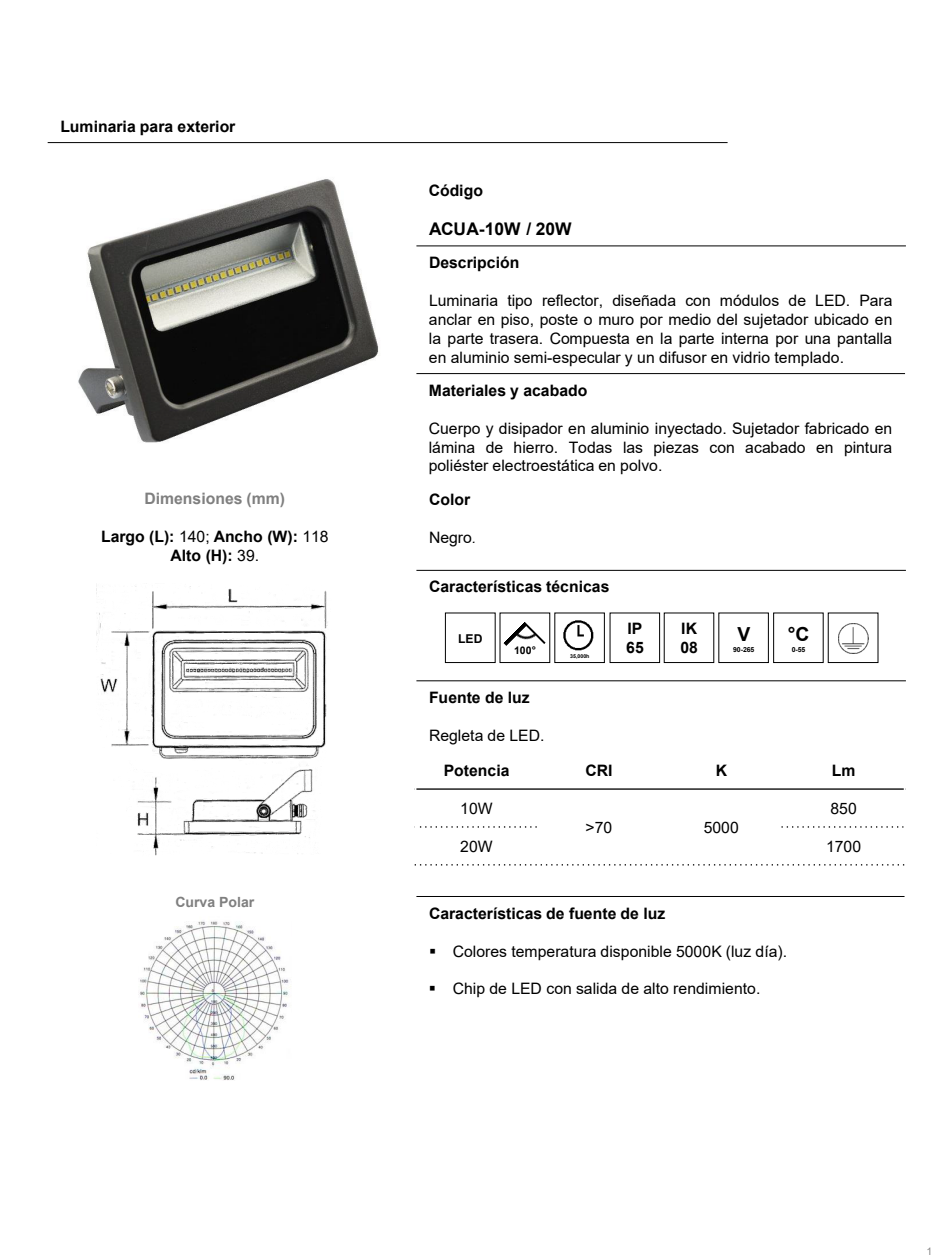
<style>
.page{position:relative;width:945px;height:1260px;background:#fff}
.page>*{position:absolute;margin:0;border:0;box-sizing:border-box;transform-origin:0 0}
.t1{font:700 19.25px "Arial";color:#000}
.t2{font:700 17.5px "Arial";color:#000}
.t3{font:15.75px/18.9px "Arial";color:#000;text-align:justify}
.t4{font:700 15.75px/18.9px "Arial";color:#000}
.t5{font:700 15.75px "Arial";color:#7f7f7f}
.t6{font:700 14px "Arial";color:#7f7f7f}
.t7{font:700 12.25px "Arial";color:#000}
.t8{font:700 10.5px "Arial";color:#000}
.t9{font:10.5px "Arial";color:#898989}
.t10{font:700 7px "Arial";letter-spacing:-.01em;color:#000}
.t11{font:700 5.25px "Arial";letter-spacing:.005em;color:#000}
.s1{font-weight:400}
.s2{font-style:italic;font-size:14px}
</style>
<div class="page">
<img style="left:78px;top:179px;width:301px;height:264px">
<img style="left:97px;top:586px;width:231px;height:270px">
<hr style="left:48px;top:142px;width:680px;height:1px;background:#000">
<hr style="left:416px;top:373px;width:489px;height:1px;background:#000">
<hr style="left:416px;top:570px;width:490px;height:1px;background:#000">
<hr style="left:416px;top:246px;width:490px;height:1px;background:#000">
<hr style="left:416px;top:681px;width:490px;height:1px;background:#000">
<div style="left:445px;top:613px;width:50px;height:50px;border:1px solid #000"></div>
<div style="left:773px;top:613px;width:50px;height:50px;border:1px solid #000"></div>
<div style="left:719px;top:613px;width:50px;height:50px;border:1px solid #000"></div>
<div style="left:610px;top:613px;width:50px;height:50px;background:#fff;border:1px solid #000"></div>
<div style="left:555px;top:613px;width:50px;height:50px;background:#fff;border:1px solid #000"></div>
<img style="left:563px;top:620px;width:31px;height:31px">
<img style="left:503px;top:622px;width:43px;height:42px">
<img style="left:838px;top:623px;width:30px;height:30px">
<hr style="left:416px;top:896px;width:489px;height:1px;background:#000">
<hr style="left:415px;top:788px;width:491px;height:2px;background:#000">
<svg style="left:419px;top:826px;width:118px;height:2px"></svg>
<svg style="left:781px;top:826px;width:123px;height:2px"></svg>
<hr style="left:415px;top:750px;width:1px;height:116px;background:#fff">
<hr style="left:904px;top:750px;width:2px;height:116px;background:#fff">
<svg style="left:415px;top:864px;width:490px;height:2px"></svg>
<img style="left:139px;top:921px;width:152px;height:159px">
<p class="t4" style="left:60px;top:118px;width:177px">Luminaria para exterior</p>
<p class="t5" style="left:144px;top:487px;width:142px">Dimensiones (mm)</p>
<p class="t4" style="left:101px;top:527px;width:229px;text-align:center">Largo (L): <span class="s1">140;</span> Ancho (W): <span class="s1">118<br></span>Alto (H): <span class="s1">39.</span></p>
<p class="t6" style="left:175px;top:892px;width:80px">Curva Polar</p>
<p class="t4" style="left:429px;top:181px;width:56px">Código</p>
<p class="t2" style="left:429px;top:217px;width:144px">ACUA-10W / 20W</p>
<p class="t4" style="left:429px;top:253px;width:92px">Descripción</p>
<p class="t3" style="left:429px;top:291px;width:465px">Luminaria tipo reflector, diseñada con módulos de LED. Para anclar en piso, poste o muro por medio del sujetador ubicado en la parte trasera. Compuesta en la parte interna por una pantalla en aluminio semi-especular y un difusor en vidrio templado.</p>
<p class="t4" style="left:429px;top:381px;width:160px">Materiales y acabado</p>
<p class="t3" style="left:429px;top:419px;width:465px">Cuerpo y disipador en aluminio inyectado. Sujetador fabricado en lámina de hierro. Todas las piezas con acabado en pintura poliéster electroestática en polvo.</p>
<p class="t4" style="left:429px;top:490px;width:43px">Color</p>
<p class="t3" style="left:429px;top:528px;width:49px">Negro<span class="s2">.</span></p>
<p class="t4" style="left:429px;top:577px;width:182px">Características técnicas</p>
<p class="t4" style="left:626px;top:620px;width:19px">IP<br>65</p>
<p class="t4" style="left:680px;top:620px;width:19px">IK<br>08</p>
<p class="t7" style="left:458px;top:630px;width:26px">LED</p>
<p class="t1" style="left:788px;top:621px;width:23px">°C</p>
<p class="t10" style="left:792px;top:645px;width:15px">0-55</p>
<p class="t1" style="left:737px;top:621px;width:14px">V</p>
<p class="t10" style="left:733px;top:645px;width:23px">90-265</p>
<p class="t8" style="left:514px;top:643px;width:23px">100°</p>
<p class="t11" style="left:570px;top:652px;width:21px">35,000h</p>
<p class="t4" style="left:429px;top:688px;width:102px">Fuente de luz</p>
<p class="t3" style="left:429px;top:726px;width:117px">Regleta de LED.</p>
<p class="t4" style="left:444px;top:762px;width:67px">Potencia</p>
<p class="t4" style="left:586px;top:762px;width:29px">CRI</p>
<p class="t4" style="left:716px;top:762px;width:13px">K</p>
<p class="t4" style="left:832px;top:762px;width:25px">Lm</p>
<p class="t3" style="left:460px;top:799px;width:34px">10W</p>
<p class="t3" style="left:586px;top:818px;width:28px">&gt;70</p>
<p class="t3" style="left:704px;top:818px;width:37px">5000</p>
<p class="t3" style="left:830px;top:799px;width:28px">850</p>
<p class="t3" style="left:460px;top:837px;width:34px">20W</p>
<p class="t3" style="left:826px;top:837px;width:37px">1700</p>
<p class="t4" style="left:429px;top:904px;width:238px">Características de fuente de luz</p>
<p class="t3" style="left:429px;top:941px;width:360px">▪ Colores temperatura disponible 5000K (luz día).</p>
<p class="t3" style="left:429px;top:979px;width:333px">▪ Chip de LED con salida de alto rendimiento.</p>
<p class="t9" style="left:927px;top:1244px;width:7px">1</p>
</div>
